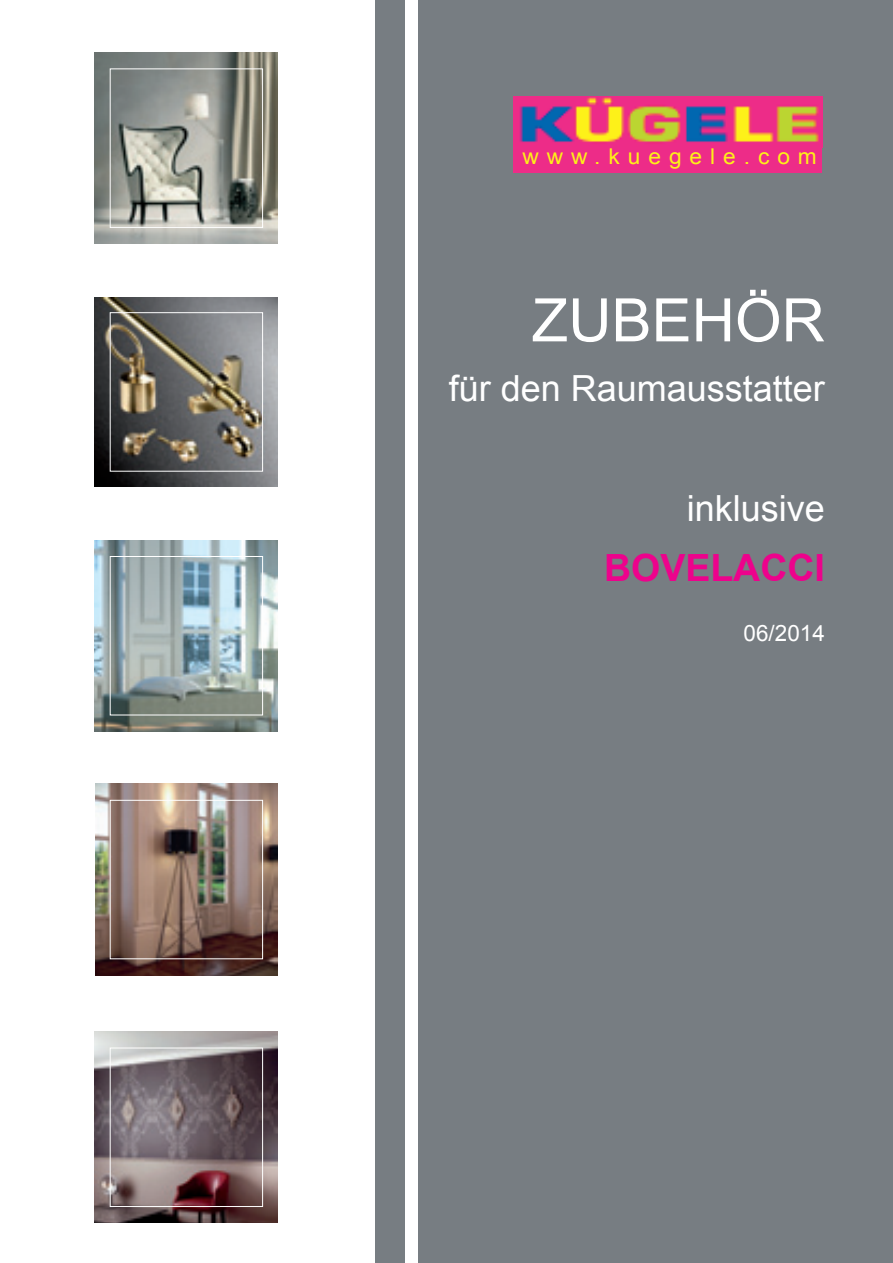
<style>
.page{position:relative;width:893px;height:1263px;background:#fff}
.page>*{position:absolute;margin:0;border:0;box-sizing:border-box;transform-origin:0 0}
.t1{font:60px "Arial";color:#fff}
.t2{font:700 37.5px "Arial";color:#ed028c}
.t3{font:36px "Arial";color:#fff}
.t4{font:22.5px "Arial";color:#fff}
.t5{font:21.75px "Arial";letter-spacing:.35em;color:#fdf119;scale:1.04 1}
</style>
<div class="page">
<img style="left:96px;top:784px;width:181px;height:191px">
<img style="left:95px;top:52px;width:183px;height:192px">
<img style="left:95px;top:540px;width:183px;height:191px">
<img style="left:95px;top:298px;width:183px;height:188px">
<div style="left:110px;top:800px;width:153px;height:159px;border:1px solid #fff"></div>
<div style="left:110px;top:556px;width:153px;height:159px;border:1px solid #fff"></div>
<div style="left:110px;top:312px;width:153px;height:159px;border:1px solid #fff"></div>
<div style="left:110px;top:69px;width:153px;height:159px;border:1px solid #fff"></div>
<div style="left:376px;top:0;width:517px;height:1263px;background:#777d82"></div>
<div style="left:513px;top:96px;width:309px;height:76px;background:#ed2c88"></div>
<img style="left:519px;top:97px;width:300px;height:46px">
<div style="left:405px;top:0;width:13px;height:1263px;background:#fff"></div>
<img style="left:95px;top:1031px;width:183px;height:192px">
<div style="left:110px;top:1048px;width:153px;height:159px;border:1px solid #fff"></div>
<p class="t5" style="left:522px;top:142px;width:285px">www.kuegele.com</p>
<h1 class="t1" style="left:532px;top:279px;width:295px">ZUBEHÖR</h1>
<p class="t3" style="left:449px;top:364px;width:378px">für den Raumausstatter</p>
<p class="t3" style="left:687px;top:484px;width:140px">inklusive</p>
<p class="t2" style="left:604px;top:542px;width:222px">BOVELACCI</p>
<p class="t4" style="left:744px;top:618px;width:83px">06/2014</p>
</div>
